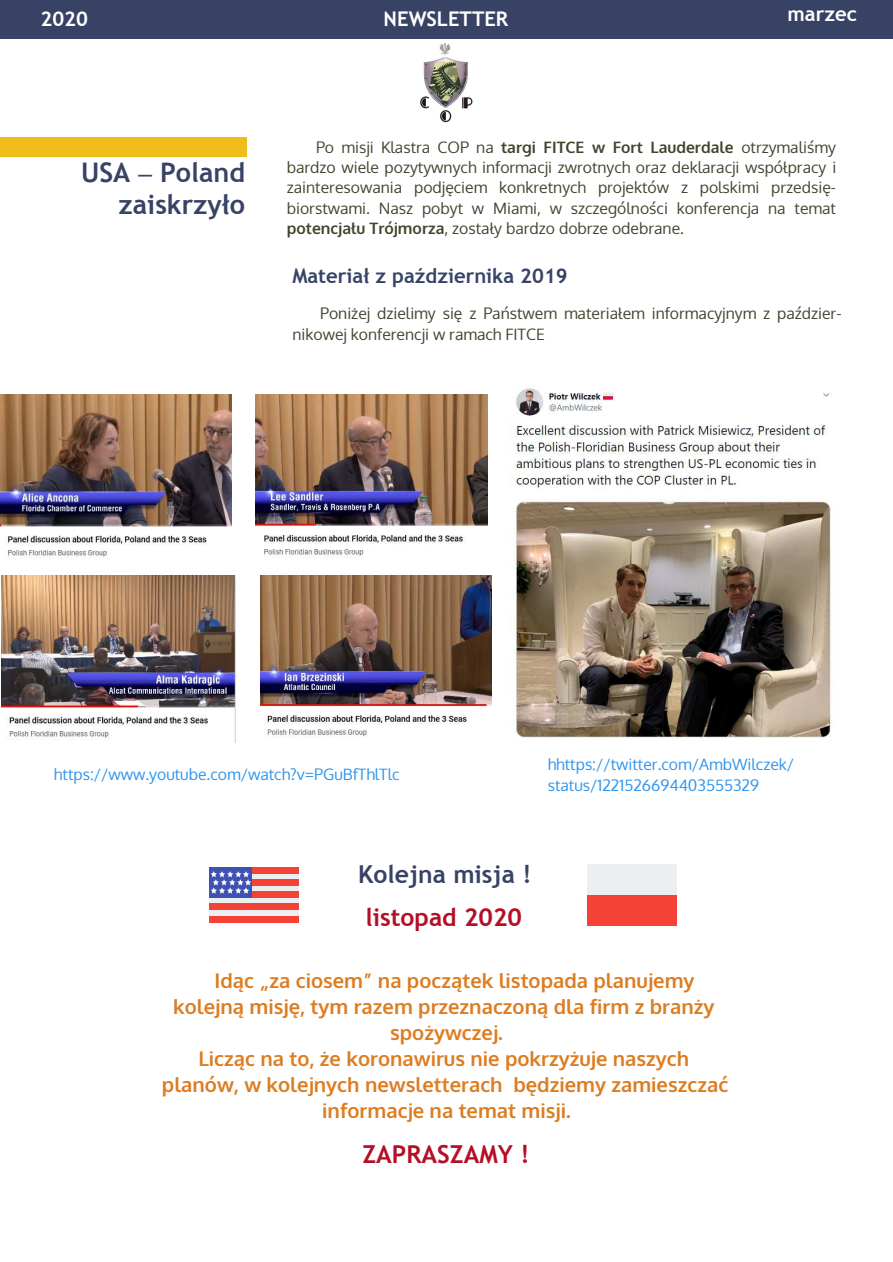
<style>
.page{position:relative;width:893px;height:1262px;background:#fff}
.page>*{position:absolute;margin:0;border:0;box-sizing:border-box;transform-origin:0 0}
.t1{font:700 27px/31.5px "Trebuchet MS";color:rgb(30 42 82/.89);text-align:right}
.t2{font:700 24.75px "Trebuchet MS";color:#b50f26}
.t3{font:700 24.75px "Trebuchet MS";color:rgb(30 42 82/.89)}
.t4{font:700 20.25px "Oxygen";color:#dc7d22}
.t5{font:700 20.25px "Trebuchet MS";color:rgb(30 42 82/.89)}
.t6{font:700 20.25px "Trebuchet MS";color:#fff}
.t7{font:15.75px/20.2px "Oxygen";color:#41452e;text-align:justify}
.t8{font:15.75px/20.2px "Oxygen";color:#2d95ec}
.s1{font-family:"Times New Roman"}
.s2{font-weight:700}
</style>
<div class="page">
<div style="left:0;top:137px;width:246px;height:19px;background:#f0bc1c"></div>
<img style="left:415px;top:38px;width:60px;height:85px">
<div style="left:0;top:0;width:892px;height:38px;background:#374265"></div>
<img style="left:0;top:395px;width:231px;height:164px">
<img style="left:2px;top:576px;width:233px;height:162px">
<img style="left:260px;top:576px;width:231px;height:162px">
<img style="left:256px;top:395px;width:231px;height:163px">
<img style="left:509px;top:388px;width:323px;height:350px">
<svg style="left:209px;top:873px;width:90px;height:43px;background:#e8d4d6"></svg>
<div style="left:209px;top:867px;width:90px;height:6px;background:#f44336"></div>
<div style="left:209px;top:879px;width:90px;height:6px;background:#f44336"></div>
<div style="left:209px;top:891px;width:90px;height:6px;background:#f44336"></div>
<div style="left:209px;top:903px;width:90px;height:6px;background:#f44336"></div>
<div style="left:209px;top:916px;width:90px;height:6px;background:#f44336"></div>
<div style="left:209px;top:867px;width:43px;height:30px;background:#3f51b5"></div>
<svg style="left:211px;top:871px;width:40px;height:22px"></svg>
<div style="left:587px;top:894px;width:90px;height:31px;background:#f44336"></div>
<div style="left:587px;top:863px;width:90px;height:31px;background:#eceff1"></div>
<p class="t6" style="left:40px;top:6px;width:49px">2020</p>
<p class="t6" style="left:383px;top:6px;width:126px">NEWSLETTER</p>
<p class="t6" style="left:787px;top:2px;width:71px">marzec</p>
<h1 class="t1" style="left:81px;top:157px;width:165px">USA <span class="s1">‒</span> Poland zaiskrzyło</h1>
<p class="t7" style="left:287px;top:137px;width:551px;text-indent:29px">Po misji Klastra COP na <span class="s2">targi FITCE w Fort Lauderdale</span> otrzymaliśmy bardzo wiele pozytywnych informacji zwrotnych oraz deklaracji współpracy i zainteresowania podjęciem konkretnych projektów z polskimi przedsię&shy;biorstwami. Nasz pobyt w Miami, w szczególności konferencja na temat <span class="s2">potencjału Trójmorza</span>, zostały bardzo dobrze odebrane.</p>
<p class="t5" style="left:292px;top:263px;width:277px">Materiał z października 2019</p>
<p class="t7" style="left:292px;top:303px;width:550px;text-indent:28px">Poniżej dzielimy się z Państwem materiałem informacyjnym z paździer&shy;nikowej konferencji w ramach FITCE</p>
<p class="t8" style="left:54px;top:764px;width:347px">https://www.youtube.com/watch?v=PGuBfThlTlc</p>
<p class="t8" style="left:547px;top:754px;width:248px">hhttps://twitter.com/AmbWilczek/ status/1221526694403555329</p>
<h2 class="t3" style="left:358px;top:858px;width:175px">Kolejna misja !</h2>
<h2 class="t2" style="left:365px;top:901px;width:158px">listopad 2020</h2>
<p class="t4" style="left:214px;top:968px;width:481px">Idąc „za ciosem” na początek listopada planujemy</p>
<p class="t4" style="left:173px;top:994px;width:542px">kolejną misję, tym razem przeznaczoną dla firm z branży</p>
<p class="t4" style="left:390px;top:1020px;width:114px">spożywczej.</p>
<p class="t4" style="left:198px;top:1046px;width:492px">Licząc na to, że koronawirus nie pokrzyżuje naszych</p>
<p class="t4" style="left:162px;top:1071px;width:568px">planów, w kolejnych newsletterach będziemy zamieszczać</p>
<p class="t4" style="left:322px;top:1097px;width:250px">informacje na temat misji.</p>
<h2 class="t2" style="left:362px;top:1138px;width:169px">ZAPRASZAMY !</h2>
</div>
